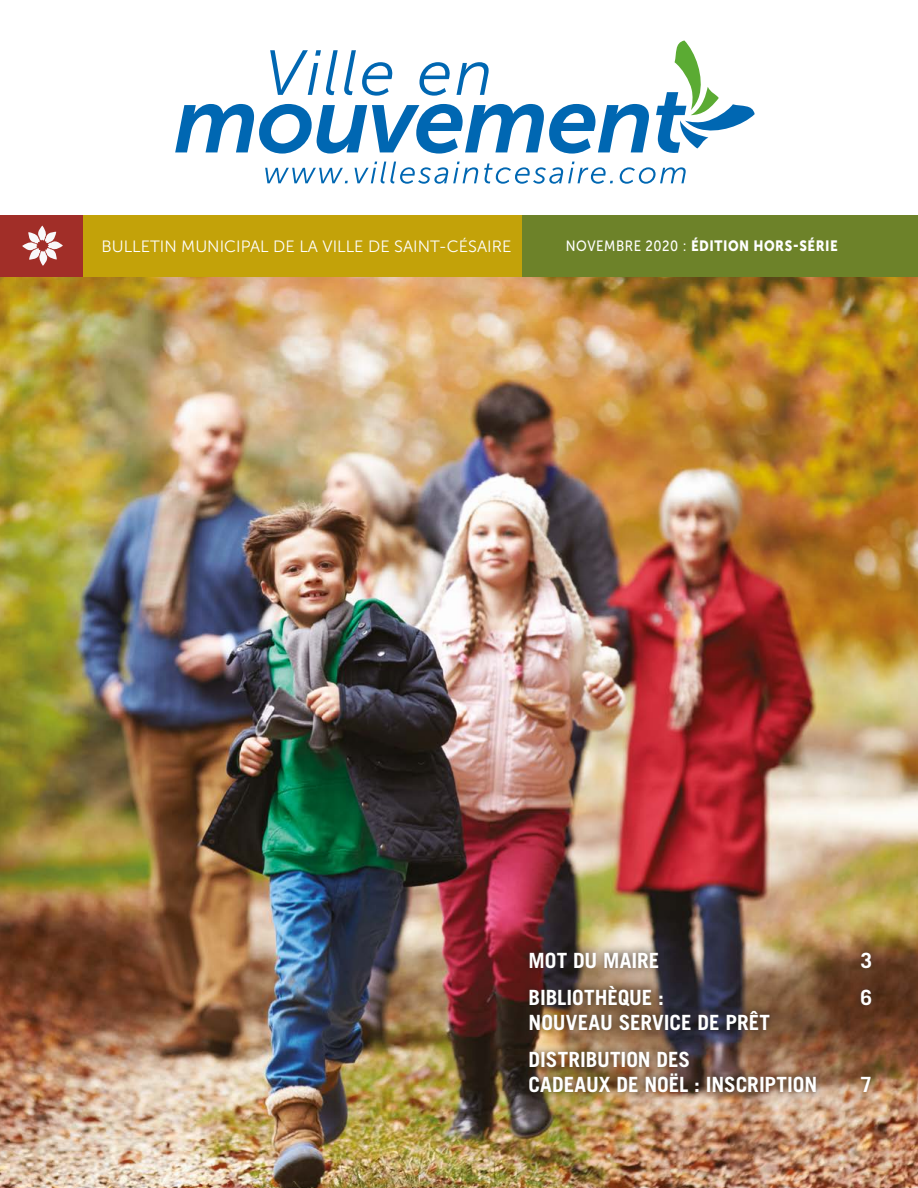
<style>
.page{position:relative;width:918px;height:1188px;background:#fff}
.page>*{position:absolute;margin:0;border:0;box-sizing:border-box;transform-origin:0 0}
.t1{font:700 21px/37.8px "Trade Gothic LT Std";letter-spacing:-.005em;color:#fff}
.t2{font:16.35px "Museo Sans 300";color:#fff}
.t3{font:14.85px "Museo Sans 900";letter-spacing:.04em;color:#fff;scale:.88 1}
.s1{font-family:"Museo Sans 500"}
</style>
<div class="page">
<img style="left:0;top:276px;width:918px;height:912px">
<div style="left:521px;top:944px;width:358px;height:156px;background:#1d1d1b;opacity:.75"></div>
<svg style="left:270px;top:50px;width:68px;height:45px"></svg>
<svg style="left:344px;top:50px;width:12px;height:45px"></svg>
<svg style="left:362px;top:62px;width:30px;height:34px"></svg>
<svg style="left:419px;top:62px;width:31px;height:34px"></svg>
<svg style="left:456px;top:62px;width:33px;height:33px"></svg>
<svg style="left:175px;top:104px;width:474px;height:50px"></svg>
<svg style="left:656px;top:40px;width:99px;height:113px"></svg>
<svg style="left:265px;top:168px;width:83px;height:15px"></svg>
<svg style="left:355px;top:162px;width:123px;height:22px"></svg>
<svg style="left:484px;top:162px;width:129px;height:22px"></svg>
<svg style="left:620px;top:167px;width:66px;height:17px"></svg>
<div style="left:0;top:215px;width:84px;height:61px;background:#a12e28"></div>
<div style="left:84px;top:215px;width:439px;height:61px;background:#c3a209"></div>
<div style="left:523px;top:215px;width:395px;height:61px;background:#6d8229"></div>
<svg style="left:22px;top:226px;width:41px;height:40px"></svg>
<p class="t2" style="left:101px;top:237px;width:412px">BULLETIN MUNICIPAL DE LA VILLE DE SAINT-CÉSAIRE</p>
<p class="t3" style="left:566px;top:238px;width:311px"><span class="s1">NOVEMBRE 2020 :</span> ÉDITION HORS-SÉRIE</p>
<p class="t1" style="left:529px;top:941px;width:132px">MOT DU MAIRE</p>
<p class="t1" style="left:860px;top:941px;width:13px">3</p>
<p class="t1" style="left:529px;top:979px;width:137px">BIBLIOTHÈQUE :</p>
<p class="t1" style="left:860px;top:979px;width:13px">6</p>
<p class="t1" style="left:529px;top:1003px;width:243px">NOUVEAU SERVICE DE PRÊT<br>DISTRIBUTION DES</p>
<p class="t1" style="left:529px;top:1065px;width:290px">CADEAUX DE NOËL : INSCRIPTION</p>
<p class="t1" style="left:860px;top:1065px;width:13px">7</p>
</div>
